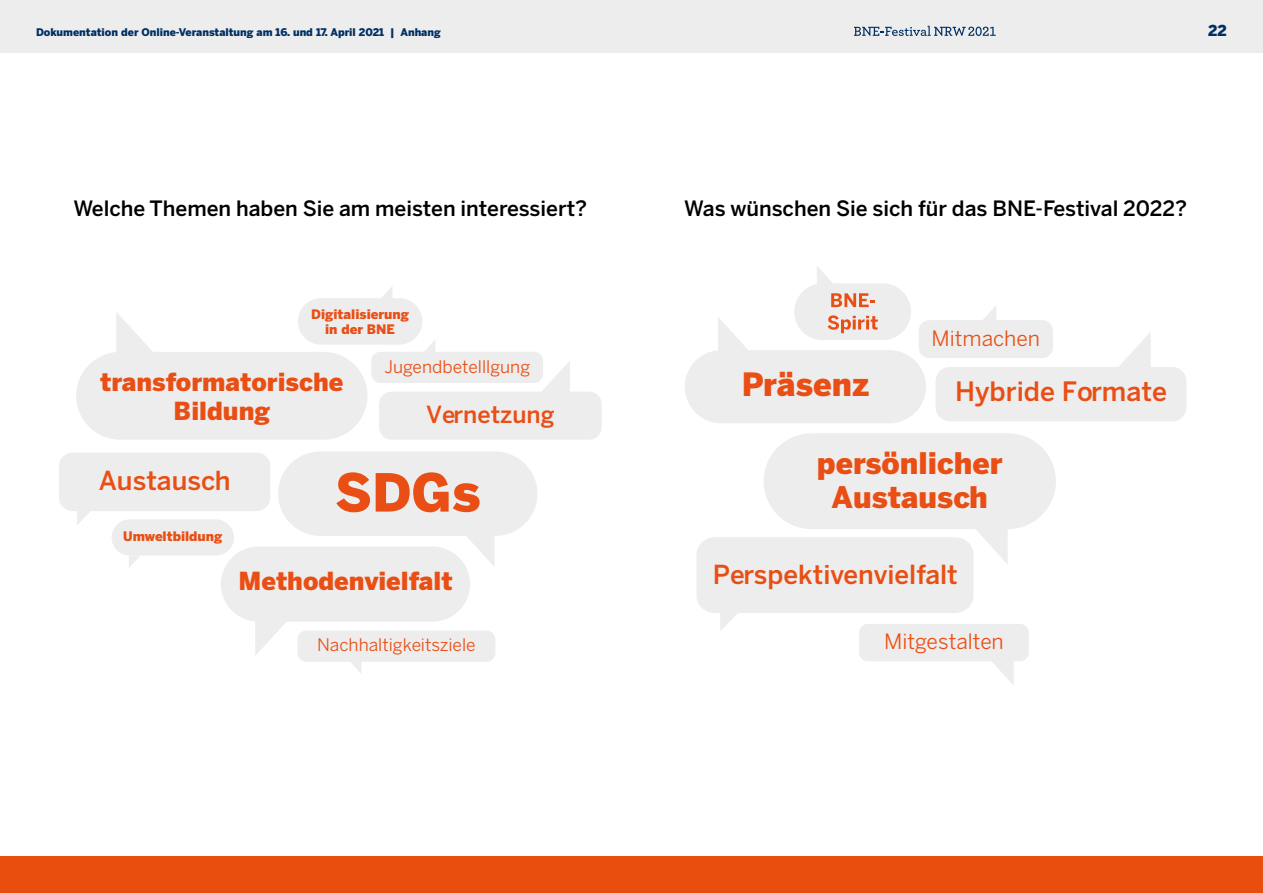
<style>
.page{position:relative;width:1263px;height:893px;background:#fff}
.page>*{position:absolute;margin:0;border:0;box-sizing:border-box;transform-origin:0 0}
.t1{font:900 52.05px "Benton Sans";color:#e94e14}
.t2{font:900 31.95px "Benton Sans";color:#e94e14}
.t3{font:900 29.55px/33.9px "Benton Sans";color:#e94e14;text-align:center}
.t4{font:500 26.55px "Benton Sans";color:#e94e14}
.t5{font:500 26.1px "Benton Sans";color:#e94e14}
.t6{font:500 25.95px "Benton Sans";color:#e94e14}
.t7{font:900 24.75px/29.7px "Benton Sans";color:#e94e14;text-align:center}
.t8{font:500 23.4px "Benton Sans";color:#e94e14}
.t9{font:500 21px "Benton Sans";color:#000}
.t10{font:21px "Benton Sans";color:#e94e14}
.t11{font:17.25px "Benton Sans";color:#e94e14}
.t12{font:900 15px "Benton Sans";color:#003063}
.t13{font:900 13.05px/15.6px "Benton Sans";color:#e94e14;text-align:center}
.t14{font:900 10.5px "Benton Sans";color:#003063}
</style>
<div class="page">
<div style="left:0;top:0;width:1263px;height:53px;background:#ededed"></div>
<svg style="left:854px;top:26px;width:142px;height:10px"></svg>
<div style="left:0;top:857px;width:1263px;height:36px;background:#e94e0f"></div>
<div style="left:112px;top:519px;width:122px;height:36px;background:#ededed;border-radius:18px"></div>
<svg style="left:129px;top:556px;width:10px;height:11px"></svg>
<div style="left:298px;top:298px;width:124px;height:47px;background:#ededed;border-radius:23px"></div>
<div style="left:76px;top:352px;width:291px;height:88px;background:#ededed;border-radius:44px"></div>
<div style="left:278px;top:451px;width:259px;height:85px;background:#ededed;border-radius:42px"></div>
<svg style="left:59px;top:453px;width:211px;height:72px"></svg>
<svg style="left:371px;top:340px;width:231px;height:100px"></svg>
<div style="left:221px;top:546px;width:249px;height:76px;background:#ededed;border-radius:37px"></div>
<svg style="left:297px;top:631px;width:198px;height:42px"></svg>
<div style="left:685px;top:350px;width:241px;height:73px;background:#ededed;border-radius:36px"></div>
<svg style="left:697px;top:433px;width:359px;height:252px"></svg>
<svg style="left:794px;top:266px;width:117px;height:74px"></svg>
<svg style="left:919px;top:306px;width:267px;height:115px"></svg>
<p class="t14" style="left:36px;top:26px;width:406px">Dokumentation der Online-Veranstaltung am 16. und 17. April 2021 | Anhang</p>
<p class="t12" style="left:1208px;top:22px;width:20px">22</p>
<p class="t9" style="left:74px;top:196px;width:515px">Welche Themen haben Sie am meisten interessiert?</p>
<p class="t9" style="left:684px;top:196px;width:504px">Was wünschen Sie sich für das BNE-Festival 2022?</p>
<p class="t13" style="left:311px;top:306px;width:99px">Digitalisierung in der BNE</p>
<p class="t7" style="left:100px;top:366px;width:245px">transformatorische<br>Bildung</p>
<p class="t11" style="left:384px;top:357px;width:147px">Jugendbetelllgung</p>
<p class="t8" style="left:426px;top:400px;width:130px">Vernetzung</p>
<p class="t6" style="left:99px;top:465px;width:133px">Austausch</p>
<p class="t13" style="left:123px;top:528px;width:101px">Umweltbildung</p>
<h1 class="t1" style="left:335px;top:461px;width:147px">SDGs</h1>
<p class="t7" style="left:238px;top:566px;width:216px">Methodenvielfalt</p>
<p class="t11" style="left:317px;top:635px;width:160px">Nachhaltigkeitsziele</p>
<h2 class="t2" style="left:742px;top:365px;width:129px">Präsenz</h2>
<p class="t10" style="left:931px;top:326px;width:110px">Mitmachen</p>
<p class="t4" style="left:955px;top:375px;width:213px">Hybride Formate</p>
<h3 class="t3" style="left:817px;top:446px;width:187px">persönlicher<br>Austausch</h3>
<p class="t5" style="left:713px;top:559px;width:246px">Perspektivenvielfalt</p>
<p class="t10" style="left:884px;top:629px;width:121px">Mitgestalten</p>
</div>
